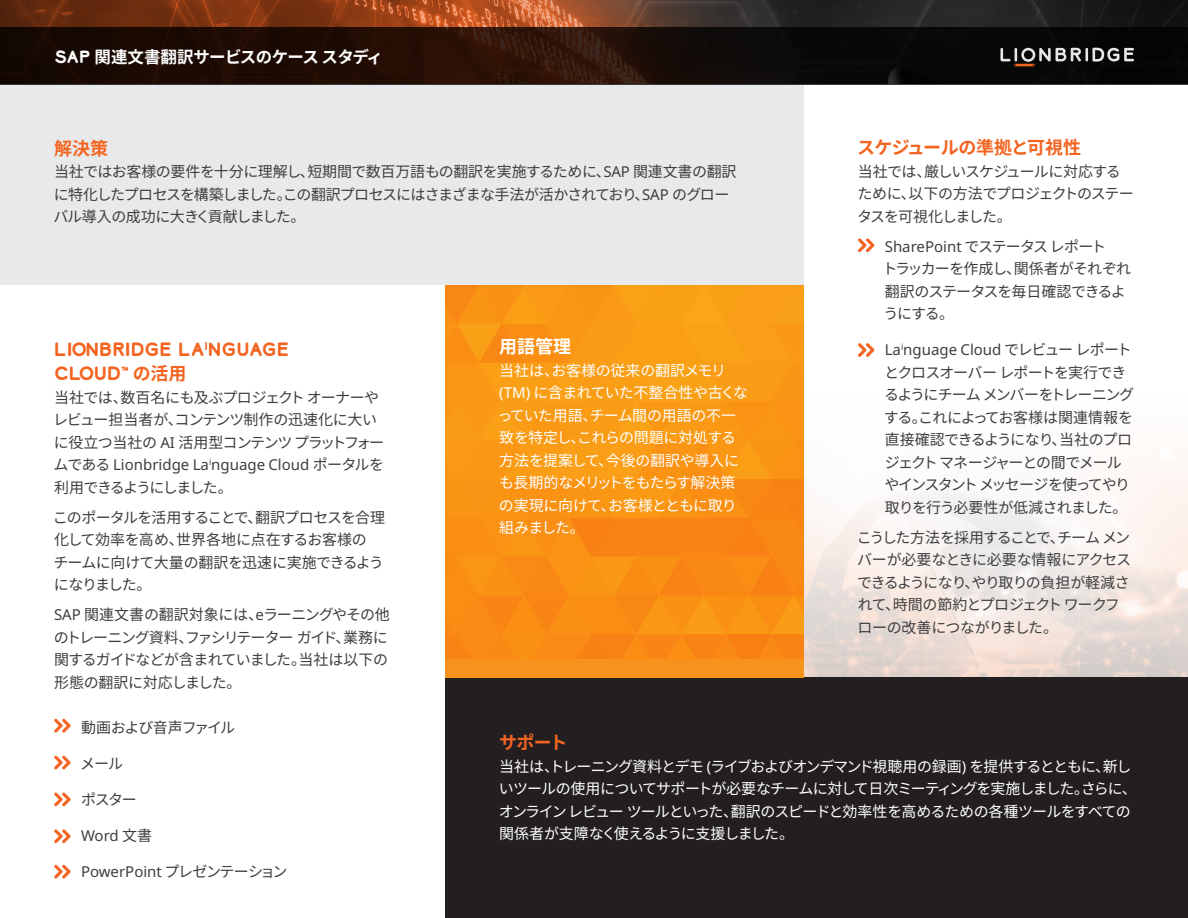
<style>
.page{position:relative;width:1188px;height:918px;background:#fff}
.page>*{position:absolute;margin:0;border:0;box-sizing:border-box;transform-origin:0 0}
.t1{font:700 18px/24px "Lionbridge Sans";color:#f36421}
.t2{font:700 18px "Noto Sans CJ Kjp";letter-spacing:-.03em;color:#f36421}
.t3{font:700 18px "Noto Sans CJ Kjp";color:#fff}
.t4{font:700 16.5px "Noto Sans CJ Kjp";letter-spacing:-.035em;color:#fff}
.t5{font:15px/22.5px "Noto Sans CJ Kjp";letter-spacing:-.055em;color:#3e3e3f}
.t6{font:15px/22.5px "Noto Sans CJ Kjp";letter-spacing:-.055em;color:#fff}
.t7{font:15px/22.5px "Noto Sans CJ Kjp";letter-spacing:-.025em;color:#fff}
.t8{font:15px/22.5px "Noto Sans CJ Kjp";letter-spacing:-.035em;color:#3e3e3f}
.t9{font:15px "Noto Sans";color:#3e3e3f}
.s1{font-family:"Lionbridge Sans"}
.s2{font-family:"Noto Sans"}
.s3{font-family:"Noto Sans CJ Kjp"}
</style>
<div class="page">
<div style="left:445px;top:677px;width:743px;height:241px;background:#231f20"></div>
<div style="left:0;top:85px;width:804px;height:200px;background:#e8e9ea"></div>
<div style="left:445px;top:285px;width:359px;height:392px;background:#f7931d"></div>
<img style="left:445px;top:285px;width:359px;height:374px">
<img style="left:0;top:0;width:1188px;height:27px">
<svg style="left:0;top:27px;width:1188px;height:58px;background:#190c07"></svg>
<svg style="left:1000px;top:48px;width:134px;height:18px;background:#514f4e"></svg>
<svg style="left:54px;top:719px;width:17px;height:14px"></svg>
<svg style="left:858px;top:238px;width:16px;height:14px"></svg>
<svg style="left:858px;top:343px;width:16px;height:14px"></svg>
<svg style="left:54px;top:756px;width:17px;height:13px"></svg>
<svg style="left:54px;top:792px;width:17px;height:14px"></svg>
<svg style="left:54px;top:829px;width:17px;height:14px"></svg>
<svg style="left:54px;top:865px;width:17px;height:14px"></svg>
<p class="t4" style="left:55px;top:48px;width:329px"><span class="s1">SAP</span> 関連文書翻訳サービスのケース スタディ</p>
<p class="t2" style="left:857px;top:138px;width:226px">スケジュールの準拠と可視性</p>
<p class="t5" style="left:857px;top:161px;width:278px">当社では、厳しいスケジュールに対応するために、以下の方法でプロジェクトのステータスを可視化しました。</p>
<p class="t5" style="left:883px;top:236px;width:250px"><span class="s2">SharePoint</span> でステータス レポート<br>トラッカーを作成し、関係者がそれぞれ翻訳のステータスを毎日確認できるようにする。</p>
<p class="t5" style="left:884px;top:339px;width:252px"><span class="s2">La</span><sup>i</sup><span class="s2">nguage Cloud</span> でレビュー レポートとクロスオーバー レポートを実行できるようにチーム メンバーをトレーニングする。これによってお客様は関連情報を直接確認できるようになり、当社のプロジェクト マネージャーとの間でメールやインスタント メッセージを使ってやり取りを行う必要性が低減されました。</p>
<p class="t5" style="left:857px;top:526px;width:276px">こうした方法を採用することで、チーム メンバーが必要なときに必要な情報にアクセスできるようになり、やり取りの負担が軽減されて、時間の節約とプロジェクト ワークフローの改善につながりました。</p>
<p class="t2" style="left:54px;top:138px;width:55px">解決策</p>
<p class="t8" style="left:54px;top:161px;width:685px">当社ではお客様の要件を十分に理解し、短期間で数百万語もの翻訳を実施するために、<span class="s2">SAP</span> 関連文書の翻訳に特化したプロセスを構築しました。この翻訳プロセスにはさまざまな手法が活かされており、<span class="s2">SAP</span> のグローバル導入の成功に大きく貢献しました。</p>
<p class="t3" style="left:499px;top:337px;width:73px">用語管理</p>
<p class="t7" style="left:498px;top:360px;width:252px">当社は、お客様の従来の翻訳メモリ<span class="s2">(TM)</span> に含まれていた不整合性や古くなっていた用語、チーム間の用語の不一致を特定し、これらの問題に対処する方法を提案して、今後の翻訳や導入にも長期的なメリットをもたらす解決策の実現に向けて、お客様とともに取り組みました。</p>
<p class="t1" style="left:54px;top:337px;width:237px">LIONBRIDGE LA<sup>I</sup>NGUAGE<br>CLOUD™ <span class="s3">の活用</span></p>
<p class="t5" style="left:53px;top:386px;width:333px">当社では、数百名にも及ぶプロジェクト オーナーやレビュー担当者が、コンテンツ制作の迅速化に大いに役立つ当社の <span class="s2">AI</span> 活用型コンテンツ プラットフォームである <span class="s2">Lionbridge La</span><sup>i</sup><span class="s2">nguage Cloud</span> ポータルを利用できるようにしました。</p>
<p class="t5" style="left:53px;top:506px;width:334px">このポータルを活用することで、翻訳プロセスを合理化して効率を高め、世界各地に点在するお客様の<br>チームに向けて大量の翻訳を迅速に実施できるようになりました。</p>
<p class="t5" style="left:54px;top:604px;width:337px;text-align:justify"><span class="s2">SAP</span> 関連文書の翻訳対象には、<span class="s2">e</span>ラーニングやその他のトレーニング資料、ファシリテーター ガイド、業務に関するガイドなどが含まれていました。当社は以下の形態の翻訳に対応しました。</p>
<p class="t5" style="left:81px;top:716px;width:156px">動画および音声ファイル</p>
<p class="t5" style="left:80px;top:752px;width:45px">メール</p>
<p class="t5" style="left:81px;top:788px;width:57px">ポスター</p>
<p class="t9" style="left:81px;top:827px;width:73px">Word <span class="s3">文書</span></p>
<p class="t9" style="left:81px;top:863px;width:208px">PowerPoint <span class="s3">プレゼンテーション</span></p>
<p class="t2" style="left:499px;top:733px;width:70px">サポート</p>
<p class="t6" style="left:499px;top:755px;width:639px">当社は、トレーニング資料とデモ <span class="s2">(</span>ライブおよびオンデマンド視聴用の録画<span class="s2">)</span> を提供するとともに、新しいツールの使用についてサポートが必要なチームに対して日次ミーティングを実施しました。さらに、オンライン レビュー ツールといった、翻訳のスピードと効率性を高めるための各種ツールをすべての関係者が支障なく使えるように支援しました。</p>
</div>
